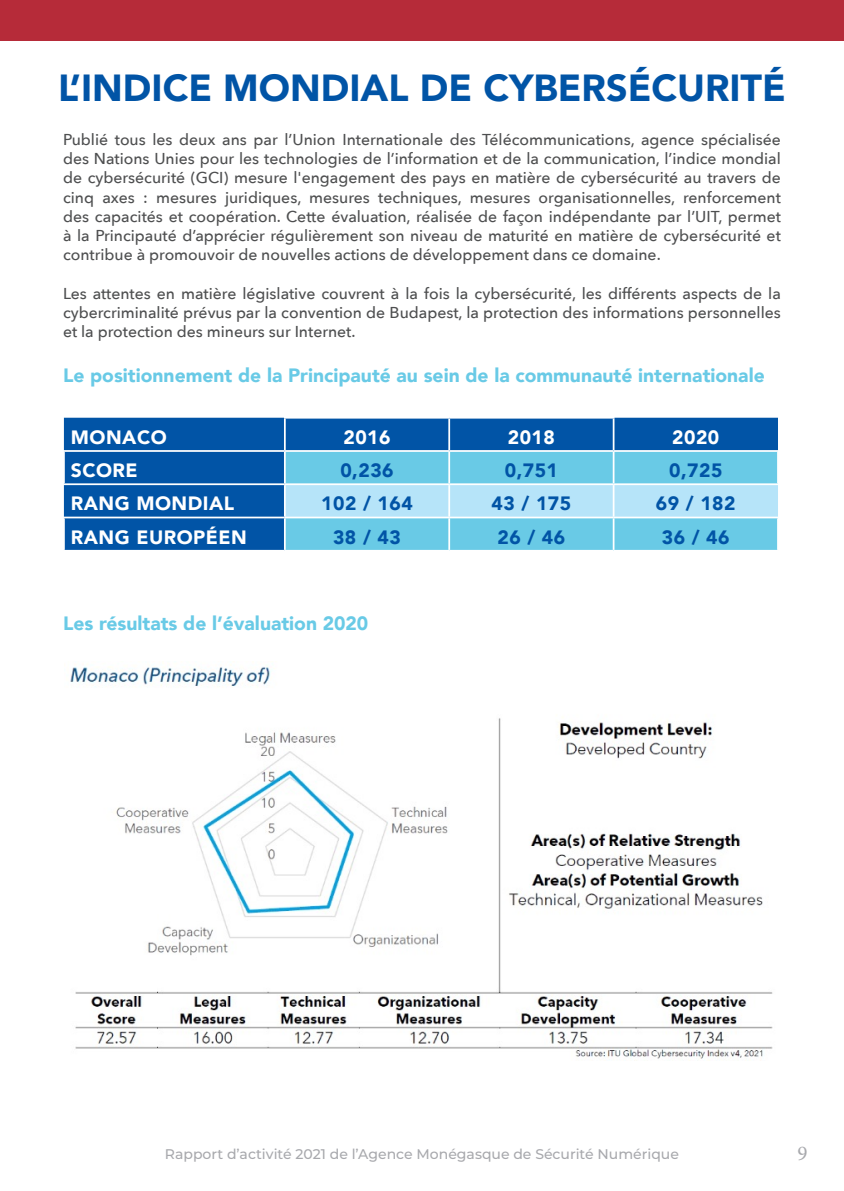
<style>
.page{position:relative;width:844px;height:1191px;background:#fff}
.page>*{position:absolute;margin:0;border:0;box-sizing:border-box;transform-origin:0 0}
.t1{font:900 37.62px "Avenir";color:#0154a6}
.t2{font:21px "Minion Pro";color:#a8a9ad}
.t3{font:900 19.25px "Avenir";color:#69cae6}
.t4{font:900 19.25px "Avenir";letter-spacing:.025em;color:#0154a6}
.t5{font:900 19.25px "Avenir";letter-spacing:.025em;color:#fff}
.t6{font:500 15.75px/19.2px "Avenir Next";color:#4e4f50;text-align:justify}
.t7{font:500 14px "Montserrat";color:#a8a9ad}
</style>
<div class="page">
<div style="left:0;top:0;width:843px;height:40px;background:#b62b39"></div>
<div style="left:64px;top:418px;width:713px;height:132px;background:#0154a6"></div>
<svg style="left:285px;top:452px;width:492px;height:98px;background:#83d2ec"></svg>
<hr style="left:612px;top:418px;width:2px;height:32px;background:#fff">
<hr style="left:612px;top:452px;width:2px;height:31px;background:#fff">
<hr style="left:612px;top:485px;width:2px;height:31px;background:#fff">
<hr style="left:612px;top:518px;width:2px;height:32px;background:#fff">
<hr style="left:284px;top:418px;width:1px;height:32px;background:#fff">
<hr style="left:448px;top:418px;width:2px;height:32px;background:#fff">
<hr style="left:284px;top:452px;width:1px;height:31px;background:#fff">
<hr style="left:448px;top:452px;width:2px;height:31px;background:#fff">
<hr style="left:284px;top:485px;width:1px;height:31px;background:#fff">
<hr style="left:448px;top:485px;width:2px;height:31px;background:#fff">
<hr style="left:284px;top:518px;width:1px;height:32px;background:#fff">
<hr style="left:448px;top:518px;width:2px;height:32px;background:#fff">
<hr style="left:63px;top:450px;width:222px;height:2px;background:#fff">
<hr style="left:63px;top:452px;width:2px;height:31px;background:#fff">
<hr style="left:285px;top:450px;width:164px;height:2px;background:#fff">
<hr style="left:449px;top:450px;width:164px;height:2px;background:#fff">
<hr style="left:613px;top:450px;width:165px;height:2px;background:#fff">
<hr style="left:776px;top:452px;width:2px;height:31px;background:#fff">
<hr style="left:63px;top:483px;width:222px;height:2px;background:#fff">
<hr style="left:285px;top:483px;width:164px;height:2px;background:#fff">
<hr style="left:449px;top:483px;width:164px;height:2px;background:#fff">
<hr style="left:613px;top:483px;width:165px;height:2px;background:#fff">
<hr style="left:63px;top:516px;width:222px;height:2px;background:#fff">
<hr style="left:63px;top:518px;width:2px;height:32px;background:#fff">
<hr style="left:285px;top:516px;width:164px;height:2px;background:#fff">
<hr style="left:449px;top:516px;width:164px;height:2px;background:#fff">
<hr style="left:613px;top:516px;width:165px;height:2px;background:#fff">
<hr style="left:776px;top:518px;width:2px;height:32px;background:#fff">
<img style="left:70px;top:665px;width:703px;height:394px">
<h1 class="t1" style="left:58px;top:55px;width:729px">L’INDICE MONDIAL DE CYBERSÉCURITÉ</h1>
<p class="t6" style="left:63px;top:129px;width:719px">Publié tous les deux ans par l’Union Internationale des Télécommunications, agence spécialisée des Nations Unies pour les technologies de l’information et de la communication, l’indice mondial de cybersécurité (GCI) mesure l'engagement des pays en matière de cybersécurité au travers de cinq axes : mesures juridiques, mesures techniques, mesures organisationnelles, renforcement des capacités et coopération. Cette évaluation, réalisée de façon indépendante par l’UIT, permet à la Principauté d’apprécier régulièrement son niveau de maturité en matière de cybersécurité et contribue à promouvoir de nouvelles actions de développement dans ce domaine.</p>
<p class="t6" style="left:63px;top:283px;width:719px">Les attentes en matière législative couvrent à la fois la cybersécurité, les différents aspects de la cybercriminalité prévus par la convention de Budapest, la protection des informations personnelles et la protection des mineurs sur Internet.</p>
<p class="t3" style="left:63px;top:358px;width:703px">Le positionnement de la Principauté au sein de la communauté internationale</p>
<p class="t5" style="left:71px;top:421px;width:97px">MONACO</p>
<p class="t5" style="left:343px;top:421px;width:49px">2016</p>
<p class="t5" style="left:507px;top:421px;width:49px">2018</p>
<p class="t5" style="left:672px;top:421px;width:49px">2020</p>
<p class="t5" style="left:71px;top:454px;width:68px">SCORE</p>
<p class="t4" style="left:340px;top:454px;width:55px">0,236</p>
<p class="t4" style="left:504px;top:454px;width:55px">0,751</p>
<p class="t4" style="left:669px;top:454px;width:55px">0,725</p>
<p class="t5" style="left:71px;top:487px;width:165px">RANG MONDIAL</p>
<p class="t4" style="left:321px;top:487px;width:93px">102 / 164</p>
<p class="t4" style="left:491px;top:487px;width:81px">43 / 175</p>
<p class="t4" style="left:655px;top:487px;width:81px">69 / 182</p>
<p class="t5" style="left:71px;top:520px;width:177px">RANG EUROPÉEN</p>
<p class="t4" style="left:333px;top:520px;width:69px">38 / 43</p>
<p class="t4" style="left:497px;top:520px;width:69px">26 / 46</p>
<p class="t4" style="left:661px;top:520px;width:69px">36 / 46</p>
<p class="t3" style="left:63px;top:606px;width:307px">Les résultats de l’évaluation 2020</p>
<p class="t7" style="left:165px;top:1144px;width:515px">Rapport d’activité 2021 de l’Agence Monégasque de Sécurité Numérique</p>
<h2 class="t2" style="left:797px;top:1139px;width:12px">9</h2>
</div>
